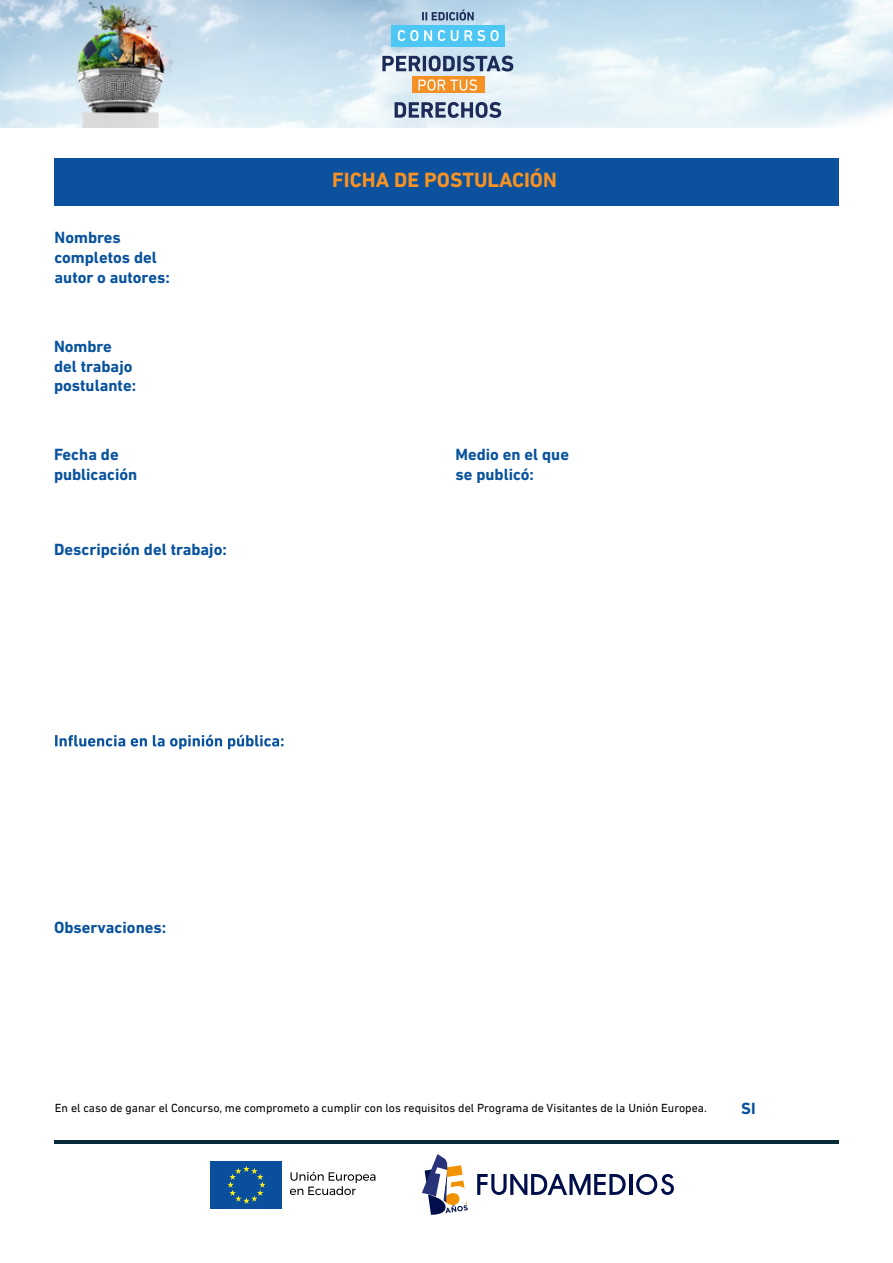
<style>
.page{position:relative;width:893px;height:1263px;background:#fff}
.page>*{position:absolute;margin:0;border:0;box-sizing:border-box;transform-origin:0 0}
.t1{font:700 21px "DIN Next LT Pro";color:#f79223}
.t2{font:700 16.5px/19.8px "DIN Next LT Pro";color:#09539e}
.t3{font:12px "DIN Next LT Pro";color:#000}
</style>
<div class="page">
<div style="left:211px;top:1161px;width:71px;height:48px;background:#0a4f9e"></div>
<svg style="left:227px;top:1165px;width:39px;height:39px"></svg>
<svg style="left:290px;top:1172px;width:85px;height:23px"></svg>
<hr style="left:54px;top:1140px;width:785px;height:3px;background:#082938">
<svg style="left:55px;top:735px;width:228px;height:14px"></svg>
<div style="left:55px;top:158px;width:784px;height:48px;background:#0c519d"></div>
<img style="left:0;top:0;width:893px;height:127px">
<div style="left:391px;top:25px;width:113px;height:22px;background:#4fc7f5"></div>
<div style="left:412px;top:76px;width:72px;height:17px;background:#f59124"></div>
<svg style="left:382px;top:56px;width:39px;height:15px"></svg>
<hr style="left:423px;top:56px;width:3px;height:15px;background:#1c2b57">
<svg style="left:429px;top:56px;width:26px;height:15px"></svg>
<svg style="left:457px;top:56px;width:4px;height:15px"></svg>
<svg style="left:463px;top:56px;width:50px;height:15px"></svg>
<svg style="left:418px;top:79px;width:59px;height:12px"></svg>
<svg style="left:395px;top:102px;width:106px;height:16px;background:#7a88a2"></svg>
<svg style="left:398px;top:30px;width:20px;height:11px"></svg>
<svg style="left:424px;top:30px;width:8px;height:11px"></svg>
<svg style="left:438px;top:30px;width:7px;height:11px"></svg>
<svg style="left:451px;top:30px;width:7px;height:11px"></svg>
<svg style="left:465px;top:30px;width:20px;height:11px"></svg>
<svg style="left:491px;top:30px;width:8px;height:11px"></svg>
<svg style="left:422px;top:10px;width:52px;height:11px"></svg>
<hr style="left:629px;top:1174px;width:3px;height:21px;background:#000f4b">
<svg style="left:636px;top:1174px;width:38px;height:21px"></svg>
<svg style="left:477px;top:1174px;width:149px;height:21px"></svg>
<svg style="left:422px;top:1154px;width:46px;height:61px"></svg>
<p class="t2" style="left:55px;top:228px;width:117px">Nombres completos del autor o autores:</p>
<p class="t2" style="left:54px;top:336px;width:84px">Nombre del trabajo postulante:</p>
<p class="t1" style="left:332px;top:168px;width:226px">FICHA DE POSTULACIÓN</p>
<p class="t2" style="left:54px;top:445px;width:85px">Fecha de publicación</p>
<p class="t2" style="left:455px;top:445px;width:115px">Medio en el que se publicó:</p>
<p class="t2" style="left:54px;top:540px;width:174px">Descripción del trabajo:</p>
<p class="t2" style="left:54px;top:917px;width:114px">Observaciones:</p>
<p class="t3" style="left:55px;top:1101px;width:654px">En el caso de ganar el Concurso, me comprometo a cumplir con los requisitos del Programa de Visitantes de la Unión Europea.</p>
<p class="t2" style="left:741px;top:1098px;width:16px">SI</p>
</div>
